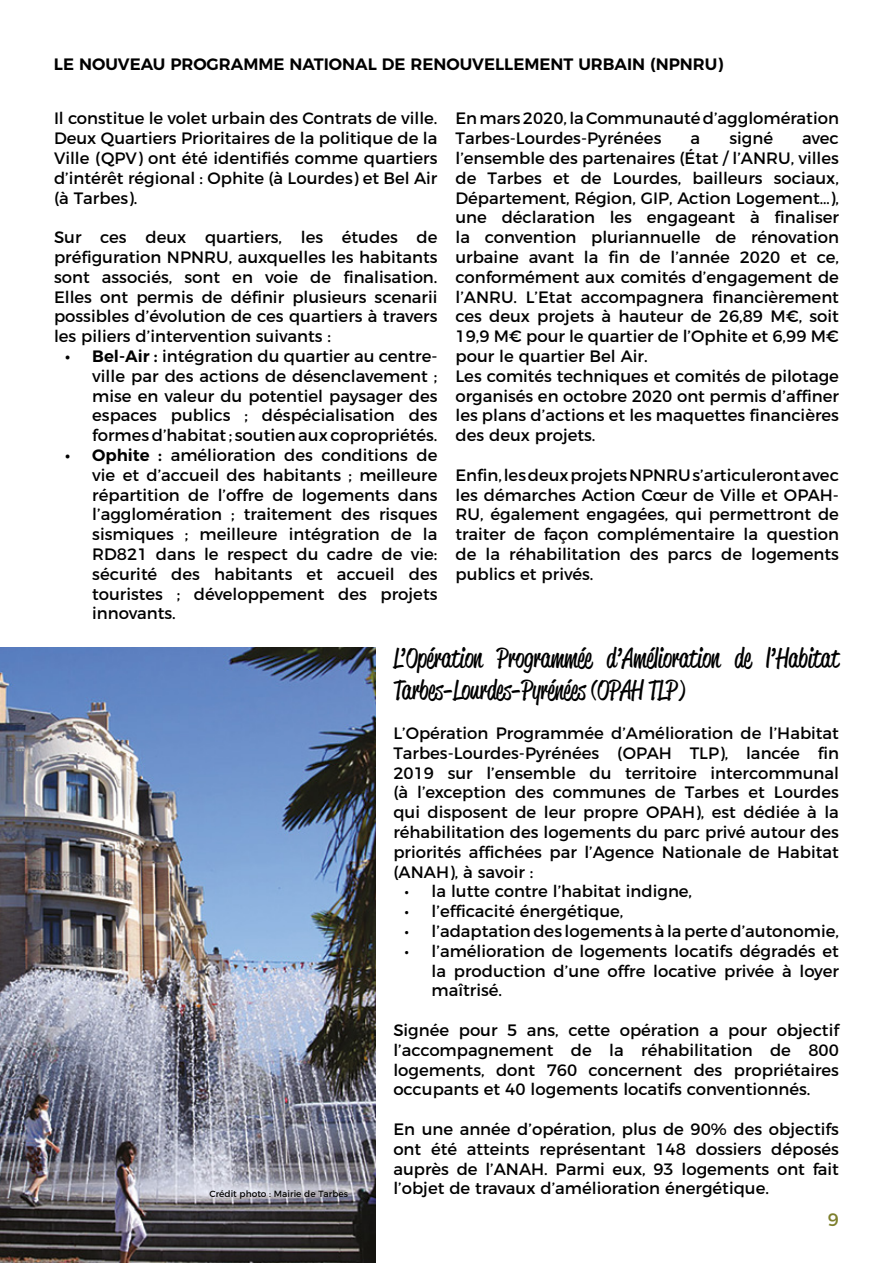
<style>
.page{position:relative;width:893px;height:1263px;background:#fff}
.page>*{position:absolute;margin:0;border:0;box-sizing:border-box;transform-origin:0 0}
.t1{font:27px/32.4px "Reklame Script";color:#000}
.t2{font:18px "Montserrat";color:#7d7f2d}
.t3{font:16.5px/19.8px "Montserrat";color:#000;text-align:justify}
.t4{font:600 16.5px "Montserrat";color:#000}
.t5{font:9px "Montserrat";color:#000}
.s1{font-weight:600}
</style>
<div class="page">
<img style="left:0;top:647px;width:376px;height:616px">
<p class="t4" style="left:54px;top:51px;width:671px">LE NOUVEAU PROGRAMME NATIONAL DE RENOUVELLEMENT URBAIN (NPNRU)</p>
<p class="t3" style="left:54px;top:107px;width:385px">Il constitue le volet urbain des Contrats de ville.<br>Deux Quartiers Prioritaires de la politique de la Ville (QPV) ont été identifiés comme quartiers d’intérêt régional : Ophite (à Lourdes) et Bel Air (à Tarbes).</p>
<p class="t3" style="left:54px;top:226px;width:385px">Sur ces deux quartiers, les études de préfiguration NPNRU, auxquelles les habitants sont associés, sont en voie de finalisation.<br>Elles ont permis de définir plusieurs scenarii possibles d’évolution de ces quartiers à travers les piliers d’intervention suivants :</p>
<p class="t3" style="left:92px;top:345px;width:347px;text-indent:-27px"><span class="s1">• Bel-Air :</span> intégration du quartier au centre&shy;ville par des actions de désenclavement ; mise en valeur du potentiel paysager des espaces publics ; déspécialisation des formes d’habitat ; soutien aux copropriétés.</p>
<p class="t3" style="left:92px;top:444px;width:347px;text-indent:-27px"><span class="s1">• Ophite :</span> amélioration des conditions de vie et d’accueil des habitants ; meilleure répartition de l’offre de logements dans l’agglomération ; traitement des risques sismiques ; meilleure intégration de la RD821 dans le respect du cadre de vie: sécurité des habitants et accueil des touristes ; développement des projets innovants.</p>
<p class="t3" style="left:455px;top:107px;width:385px">En mars 2020, la Communauté d’agglomération<br>Tarbes-Lourdes-Pyrénées</p>
<p class="t3" style="left:691px;top:127px;width:11px">a</p>
<p class="t3" style="left:729px;top:127px;width:45px">signé</p>
<p class="t3" style="left:455px;top:127px;width:385px;text-align:left;text-indent:347px">avec l’ensemble des partenaires (État / l’ANRU, villes de Tarbes et de Lourdes, bailleurs sociaux, Département, Région, GIP, Action Logement…), une déclaration les engageant à finaliser la convention pluriannuelle de rénovation urbaine avant la fin de l’année 2020 et ce, conformément aux comités d’engagement de l’ANRU. L’Etat accompagnera financièrement ces deux projets à hauteur de 26,89 M€, soit 19,9 M€ pour le quartier de l’Ophite et 6,99 M€ pour le quartier Bel Air.<br>Les comités techniques et comités de pilotage organisés en octobre 2020 ont permis d’affiner les plans d’actions et les maquettes financières des deux projets.</p>
<p class="t3" style="left:455px;top:464px;width:385px">Enfin, les deux projets NPNRU s’articuleront avec les démarches Action Cœur de Ville et OPAH-RU, également engagées, qui permettront de traiter de façon complémentaire la question de la réhabilitation des parcs de logements publics et privés.</p>
<h1 class="t1" style="left:393px;top:641px;width:447px">L’Opération Programmée d’Amélioration de l’Habitat<br>Tarbes-Lourdes-Pyrénées (OPAH TLP)</h1>
<p class="t3" style="left:393px;top:722px;width:447px">L’Opération Programmée d’Amélioration de l’Habitat Tarbes-Lourdes-Pyrénées (OPAH TLP), lancée fin 2019 sur l’ensemble du territoire intercommunal (à l’exception des communes de Tarbes et Lourdes qui disposent de leur propre OPAH), est dédiée à la réhabilitation des logements du parc privé autour des priorités affichées par l’Agence Nationale de Habitat (ANAH), à savoir :</p>
<p class="t3" style="left:405px;top:880px;width:289px">• la lutte contre l’habitat indigne,</p>
<p class="t3" style="left:405px;top:900px;width:220px">• l’efficacité énergétique,</p>
<p class="t3" style="left:405px;top:920px;width:436px">• l’adaptation des logements à la perte d’autonomie,</p>
<p class="t3" style="left:432px;top:940px;width:409px;text-indent:-27px">• l’amélioration de logements locatifs dégradés et la production d’une offre locative privée à loyer maîtrisé.</p>
<p class="t3" style="left:393px;top:1019px;width:447px">Signée pour 5 ans, cette opération a pour objectif l’accompagnement de la réhabilitation de 800 logements, dont 760 concernent des propriétaires occupants et 40 logements locatifs conventionnés.</p>
<p class="t3" style="left:393px;top:1118px;width:447px">En une année d’opération, plus de 90% des objectifs ont été atteints représentant 148 dossiers déposés auprès de l’ANAH. Parmi eux, 93 logements ont fait</p>
<p class="t5" style="left:209px;top:1187px;width:140px">Crédit photo : Mairie de Tarbes</p>
<p class="t3" style="left:393px;top:1177px;width:377px">l’objet de travaux d’amélioration énergétique.</p>
<p class="t2" style="left:828px;top:1205px;width:13px">9</p>
</div>
